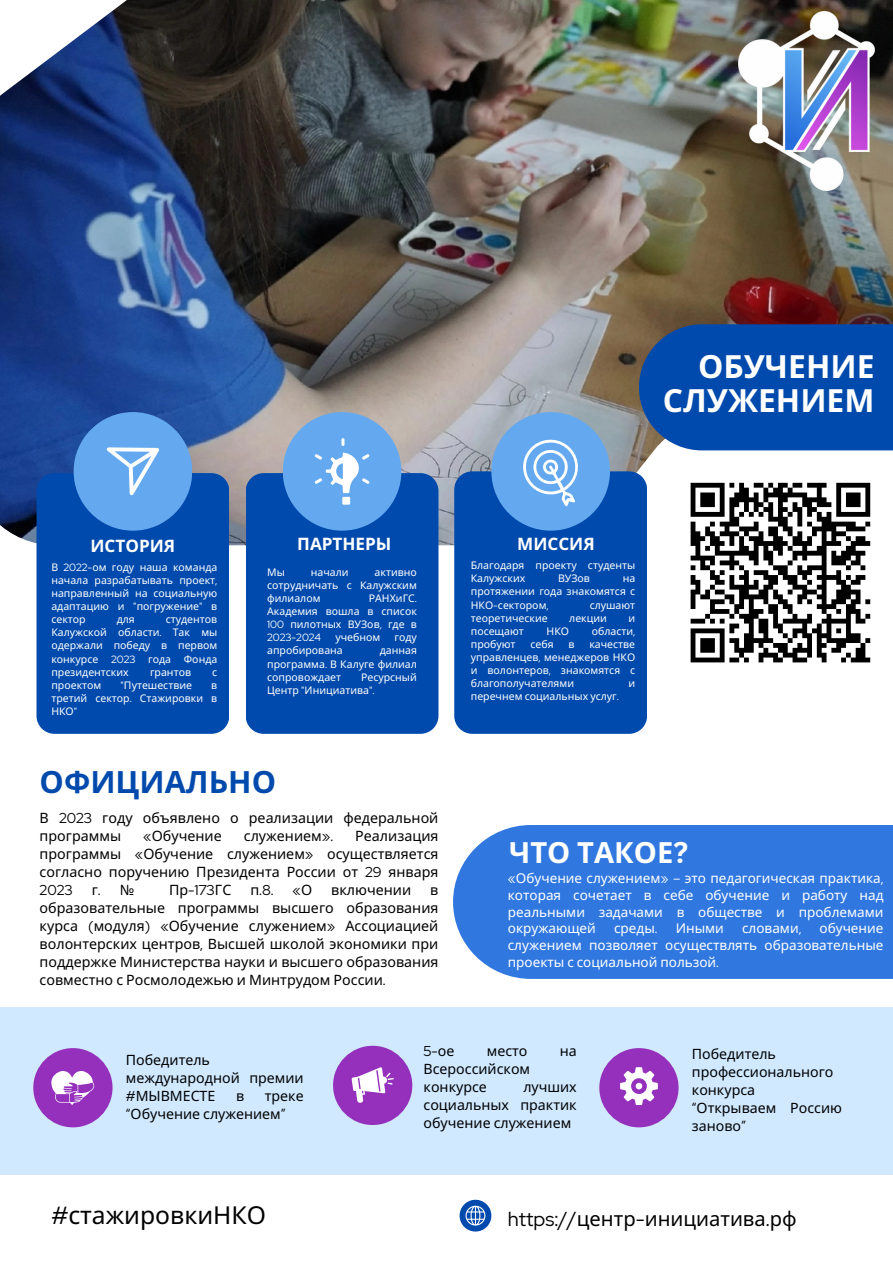
<style>
.page{position:relative;width:893px;height:1264px;background:#fff}
.page>*{position:absolute;margin:0;border:0;box-sizing:border-box;transform-origin:0 0}
.t1{font:700 31.8px/33.8px "Noto Sans";color:#fff;text-align:right}
.t2{font:700 30.6px "Noto Sans";color:#004aad}
.t3{font:700 29.1px "Noto Sans";color:#fff}
.t4{font:24.6px "Noto Sans";color:#000}
.t5{font:20.1px "Noto Sans";color:#000}
.t6{font:700 17.1px "Noto Sans";color:#fff}
.t7{font:14.25px/18px "Noto Sans";color:#000}
.t8{font:14.25px "Red Hat Display";color:#000}
.t9{font:13.5px/16.8px "Noto Sans";color:#fff;text-align:justify}
.t10{font:10.5px/13px "Noto Sans";color:#fff;text-align:justify}
.s1{font-family:"Red Hat Display"}
.s2{font-family:"Noto Sans"}
.s3{font-family:"Canva Sans"}
</style>
<div class="page">
<img style="left:0;top:0;width:892px;height:545px">
<div style="left:639px;top:324px;width:253px;height:126px;background:#004aad"></div>
<div style="left:36px;top:473px;width:193px;height:260px;background:#004aad"></div>
<div style="left:74px;top:412px;width:118px;height:118px;background:#64a9ef;border-radius:50%"></div>
<div style="left:245px;top:473px;width:193px;height:260px;background:#004aad"></div>
<div style="left:283px;top:412px;width:118px;height:118px;background:#64a9ef;border-radius:50%"></div>
<div style="left:454px;top:471px;width:193px;height:262px;background:#004aad"></div>
<div style="left:491px;top:412px;width:119px;height:118px;background:#64a9ef;border-radius:50%"></div>
<div style="left:0;top:1007px;width:892px;height:167px;background:#d0e9ff"></div>
<div style="left:33px;top:1048px;width:79px;height:79px;background:#9530bc;border-radius:50%"></div>
<div style="left:333px;top:1045px;width:79px;height:79px;background:#9530bc;border-radius:50%"></div>
<div style="left:599px;top:1048px;width:79px;height:79px;background:#9530bc;border-radius:50%"></div>
<div style="left:453px;top:825px;width:439px;height:153px;background:#3078e0"></div>
<svg style="left:459px;top:1199px;width:32px;height:32px"></svg>
<svg style="left:51px;top:1071px;width:43px;height:33px"></svg>
<svg style="left:351px;top:1067px;width:43px;height:35px"></svg>
<svg style="left:620px;top:1067px;width:38px;height:37px"></svg>
<svg style="left:107px;top:447px;width:52px;height:48px"></svg>
<svg style="left:315px;top:438px;width:54px;height:66px"></svg>
<svg style="left:523px;top:439px;width:55px;height:67px"></svg>
<img style="left:738px;top:11px;width:136px;height:179px">
<div style="left:680px;top:473px;width:199px;height:199px;background:#fff"></div>
<svg style="left:690px;top:482px;width:181px;height:181px"></svg>
<p class="t1" style="left:662px;top:348px;width:213px">ОБУЧЕНИЕ<br>СЛУЖЕНИЕМ</p>
<p class="t6" style="left:90px;top:534px;width:86px">ИСТОРИЯ</p>
<p class="t10" style="left:51px;top:560px;width:167px">В <span class="s1">2022-</span>ом году наша команда начала разрабатывать проект<span class="s1">, </span>направленный на социальную адаптацию и <span class="s1">"</span>погружение<span class="s1">"</span> в сектор</p>
<p class="t10" style="left:51px;top:612px;width:167px;text-indent:114px">студентов Калужской области<span class="s1">.</span> Так мы одержали победу в первом конкурсе <span class="s1">2023</span> года Фонда президентских</p>
<p class="t10" style="left:117px;top:612px;width:20px">для</p>
<p class="t10" style="left:150px;top:665px;width:42px">грантов</p>
<p class="t10" style="left:212px;top:665px;width:7px">с</p>
<p class="t10" style="left:51px;top:678px;width:52px">проектом</p>
<p class="t10" style="left:121px;top:678px;width:73px"><span class="s1">"</span>Путешествие</p>
<p class="t10" style="left:51px;top:678px;width:167px;text-indent:160px">в третий сектор<span class="s1">.</span> Стажировки в НКО<span class="s1">"</span></p>
<p class="t6" style="left:297px;top:532px;width:96px">ПАРТНЕРЫ</p>
<p class="t10" style="left:267px;top:565px;width:19px">Мы</p>
<p class="t10" style="left:311px;top:565px;width:39px">начали</p>
<p class="t10" style="left:267px;top:565px;width:151px;text-indent:107px">активно сотрудничать с Калужским филиалом</p>
<p class="t10" style="left:267px;top:591px;width:151px;text-indent:102px">РАНХиГС<span class="s1">.<br></span>Академия вошла в список <span class="s1">100</span> пилотных ВУЗов<span class="s1">,</span> где в <span class="s1">2023-2024</span></p>
<p class="t10" style="left:335px;top:630px;width:46px">учебном</p>
<p class="t10" style="left:394px;top:630px;width:24px">году</p>
<p class="t10" style="left:267px;top:644px;width:77px">апробирована</p>
<p class="t10" style="left:267px;top:643px;width:151px;text-indent:113px">данная программа<span class="s1">.</span> В Калуге филиал сопровождает</p>
<p class="t10" style="left:267px;top:670px;width:151px;text-indent:94px">Ресурсный<br>Центр <span class="s1">"</span>Инициатива<span class="s1">".</span></p>
<p class="t2" style="left:40px;top:760px;width:238px">ОФИЦИАЛЬНО</p>
<p class="t7" style="left:40px;top:808px;width:400px">В <span class="s1">2023</span> году объявлено о реализации федеральной программы</p>
<p class="t7" style="left:143px;top:826px;width:80px"><span class="s1">«</span>Обучение</p>
<p class="t7" style="left:244px;top:826px;width:91px">служением<span class="s1">».</span></p>
<p class="t7" style="left:40px;top:826px;width:400px;text-align:justify;text-indent:315px">Реализация программы <span class="s1">«</span>Обучение служением<span class="s1">»</span> осуществляется согласно поручению Президента России от <span class="s1">29</span> января <span class="s1">2023</span></p>
<p class="t7" style="left:92px;top:880px;width:44px">г<span class="s1">.</span> №</p>
<p class="t7" style="left:169px;top:880px;width:64px">Пр<span class="s1">-173</span>ГС</p>
<p class="t8" style="left:250px;top:880px;width:25px"><span class="s2">п</span>.8.</p>
<p class="t8" style="left:292px;top:880px;width:21px">«<span class="s2">О</span></p>
<p class="t7" style="left:331px;top:880px;width:82px">включении</p>
<p class="t7" style="left:40px;top:880px;width:400px;text-align:justify;text-indent:390px">в образовательные программы высшего образования курса <span class="s1">(</span>модуля<span class="s1">) «</span>Обучение служением<span class="s1">»</span> Ассоциацией волонтерских центров<span class="s1">,</span> Высшей школой экономики при поддержке Министерства науки и высшего образования совместно с Росмолодежью и Минтрудом России<span class="s1">.</span></p>
<p class="t6" style="left:517px;top:532px;width:79px">МИССИЯ</p>
<p class="t10" style="left:470px;top:558px;width:166px">Благодаря проекту студенты<br>Калужских</p>
<p class="t10" style="left:558px;top:571px;width:33px">ВУЗов</p>
<p class="t10" style="left:470px;top:571px;width:166px;text-indent:152px">на протяжении года знакомятся с НКО<span class="s1">-</span>сектором<span class="s1">,</span></p>
<p class="t10" style="left:589px;top:598px;width:47px">слушают</p>
<p class="t10" style="left:470px;top:611px;width:79px">теоретические</p>
<p class="t10" style="left:569px;top:611px;width:39px">лекции</p>
<p class="t10" style="left:628px;top:611px;width:8px">и</p>
<p class="t10" style="left:470px;top:624px;width:55px">посещают</p>
<p class="t10" style="left:546px;top:624px;width:24px">НКО</p>
<p class="t10" style="left:591px;top:624px;width:45px">области<span class="s1">,</span></p>
<p class="t10" style="left:470px;top:637px;width:46px">пробуют</p>
<p class="t10" style="left:530px;top:637px;width:25px">себя</p>
<p class="t10" style="left:568px;top:637px;width:8px">в</p>
<p class="t10" style="left:470px;top:637px;width:166px;text-indent:119px">качестве управленцев<span class="s1">,</span> менеджеров НКО и волонтеров<span class="s1">,</span> знакомятся с благополучателями</p>
<p class="t10" style="left:628px;top:676px;width:8px">и</p>
<p class="t10" style="left:470px;top:690px;width:150px">перечнем социальных услуг<span class="s1">.</span></p>
<p class="t3" style="left:509px;top:832px;width:180px">ЧТО ТАКОЕ<span class="s3">?</span></p>
<p class="t9" style="left:508px;top:869px;width:377px"><span class="s1">«</span>Обучение служением<span class="s1">» –</span> это педагогическая практика<span class="s1">, </span>которая сочетает в себе обучение и работу над реальными задачами в обществе и проблемами окружающей</p>
<p class="t9" style="left:508px;top:919px;width:377px;text-indent:312px">обучение служением позволяет осуществлять образовательные проекты с социальной пользой<span class="s1">.</span></p>
<p class="t9" style="left:614px;top:919px;width:45px">среды<span class="s1">.</span></p>
<p class="t9" style="left:675px;top:919px;width:50px">Иными</p>
<p class="t9" style="left:742px;top:919px;width:61px">словами<span class="s1">,</span></p>
<p class="t7" style="left:126px;top:1050px;width:179px">Победитель международной премии <span class="s1">#</span>МЫВМЕСТЕ</p>
<p class="t7" style="left:126px;top:1086px;width:179px;text-indent:139px">треке <span class="s1">“</span>Обучение служением<span class="s1">”</span></p>
<p class="t7" style="left:236px;top:1086px;width:10px">в</p>
<p class="t4" style="left:51px;top:1197px;width:216px"><span class="s1">#</span>стажировкиНКО</p>
<p class="t8" style="left:423px;top:1041px;width:32px">5-<span class="s2">ое</span></p>
<p class="t7" style="left:487px;top:1041px;width:42px">место</p>
<p class="t7" style="left:559px;top:1041px;width:18px">на</p>
<p class="t7" style="left:423px;top:1059px;width:108px">Всероссийском конкурсе</p>
<p class="t7" style="left:423px;top:1077px;width:155px;text-align:justify;text-indent:100px">лучших социальных практик обучение служением</p>
<p class="t7" style="left:691px;top:1044px;width:152px">Победитель профессионального конкурса <span class="s1">“</span>Открываем Россию заново<span class="s1">”</span></p>
<p class="t5" style="left:508px;top:1204px;width:290px"><span class="s1">https://</span>центр<span class="s1">-</span>инициатива<span class="s1">.</span>рф</p>
</div>
